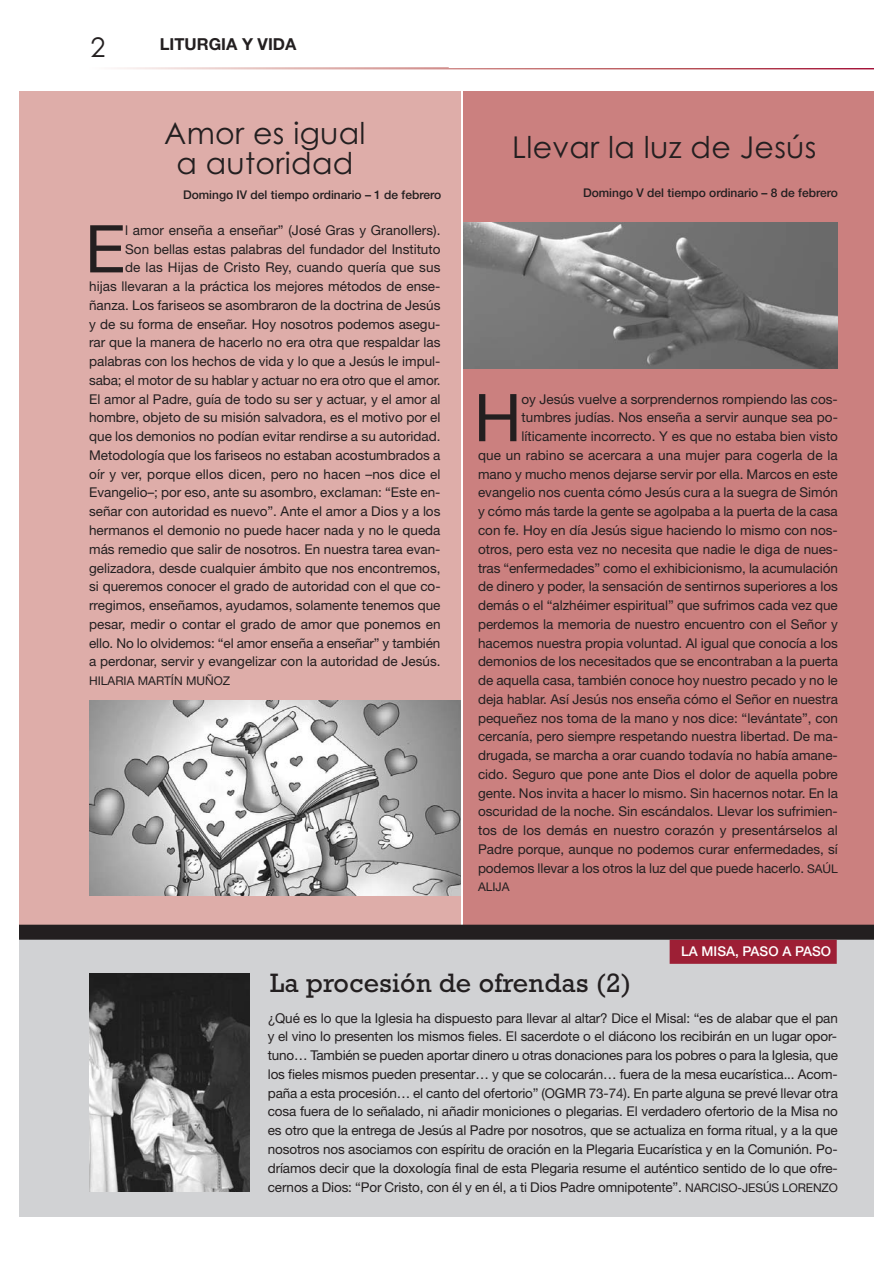
<style>
.page{position:relative;width:893px;height:1265px;background:#fff}
.page>*{position:absolute;margin:0;border:0;box-sizing:border-box;transform-origin:0 0}
.t1{font:66px "Helvetica Neue";color:#231f20}
.t2{font:30px/30px "Century Gothic";letter-spacing:.01em;color:#231f20;text-align:center}
.t3{font:27px "Rockwell";letter-spacing:.01em;color:#231f20}
.t4{font:27px "Century Gothic";color:#231f20}
.t5{font:700 16.5px "Helvetica Neue";color:#231f20}
.t6{font:13.5px/18.8px "Helvetica Neue";color:#231f20;text-align:right}
.t7{font:500 13.5px "Helvetica Neue";color:#fff}
.t8{font:500 12px "Helvetica Neue";color:#231f20}
.t9{font:12px "Helvetica Neue";color:#231f20}
.s1{font-size:12px}
</style>
<div class="page">
<div style="left:20px;top:930px;width:853px;height:286px;background:#d1d2d4"></div>
<div style="left:463px;top:91px;width:410px;height:837px;background:#cb807f"></div>
<img style="left:117px;top:67px;width:756px;height:2px">
<div style="left:20px;top:91px;width:440px;height:837px;background:#deada9"></div>
<img style="left:89px;top:973px;width:160px;height:218px">
<img style="left:89px;top:700px;width:371px;height:195px">
<img style="left:463px;top:223px;width:374px;height:145px">
<div style="left:20px;top:924px;width:853px;height:15px;background:#231f20"></div>
<div style="left:669px;top:939px;width:167px;height:24px;background:#9d1f35"></div>
<h3 class="t4" style="left:91px;top:37px;width:16px">2</h3>
<p class="t5" style="left:160px;top:38px;width:138px">LITURGIA Y VIDA</p>
<h2 class="t2" style="left:164px;top:121px;width:203px">Amor es igual a autoridad</h2>
<p class="t8" style="left:183px;top:190px;width:259px">Domingo IV del tiempo ordinario – 1 de febrero</p>
<p class="t6" style="left:89px;top:222px;width:353px">l amor enseña a enseñar” (José Gras y Granollers).<br>Son bellas estas palabras del fundador del Instituto<br>de las Hijas de Cristo Rey, cuando quería que sus<br>hijas llevaran a la práctica los mejores métodos de ense&shy;ñanza. Los fariseos se asombraron de la doctrina de Jesús y de su forma de enseñar. Hoy nosotros podemos asegu&shy;rar que la manera de hacerlo no era otra que respaldar las palabras con los hechos de vida y lo que a Jesús le impul&shy;saba; el motor de su hablar y actuar no era otro que el amor.<br>El amor al Padre, guía de todo su ser y actuar, y el amor al hombre, objeto de su misión salvadora, es el motivo por el que los demonios no podían evitar rendirse a su autoridad.<br>Metodología que los fariseos no estaban acostumbrados a oír y ver, porque ellos dicen, pero no hacen –nos dice el Evangelio–; por eso, ante su asombro, exclaman: “Este en&shy;señar con autoridad es nuevo”. Ante el amor a Dios y a los hermanos el demonio no puede hacer nada y no le queda más remedio que salir de nosotros. En nuestra tarea evan&shy;gelizadora, desde cualquier ámbito que nos encontremos, si queremos conocer el grado de autoridad con el que co&shy;rregimos, enseñamos, ayudamos, solamente tenemos que pesar, medir o contar el grado de amor que ponemos en ello. No lo olvidemos: “el amor enseña a enseñar” y también a perdonar, servir y evangelizar con la autoridad de Jesús.</p>
<p class="t9" style="left:89px;top:676px;width:143px">HILARIA MARTÍN MUÑOZ</p>
<h1 class="t1" style="left:85px;top:225px;width:42px">E</h1>
<h2 class="t2" style="left:512px;top:135px;width:306px">Llevar la luz de Jesús</h2>
<p class="t8" style="left:583px;top:188px;width:256px">Domingo V del tiempo ordinario – 8 de febrero</p>
<p class="t6" style="left:478px;top:391px;width:361px">oy Jesús vuelve a sorprendernos rompiendo las cos&shy;tumbres judías. Nos enseña a servir aunque sea po&shy;líticamente incorrecto. Y es que no estaba bien visto<br>que un rabino se acercara a una mujer para cogerla de la mano y mucho menos dejarse servir por ella. Marcos en este evangelio nos cuenta cómo Jesús cura a la suegra de Simón y cómo más tarde la gente se agolpaba a la puerta de la casa con fe. Hoy en día Jesús sigue haciendo lo mismo con nos&shy;otros, pero esta vez no necesita que nadie le diga de nues&shy;tras “enfermedades” como el exhibicionismo, la acumulación de dinero y poder, la sensación de sentirnos superiores a los demás o el “alzhéimer espiritual” que sufrimos cada vez que perdemos la memoria de nuestro encuentro con el Señor y hacemos nuestra propia voluntad. Al igual que conocía a los demonios de los necesitados que se encontraban a la puerta de aquella casa, también conoce hoy nuestro pecado y no le deja hablar. Así Jesús nos enseña cómo el Señor en nuestra pequeñez nos toma de la mano y nos dice: “levántate”, con cercanía, pero siempre respetando nuestra libertad. De ma&shy;drugada, se marcha a orar cuando todavía no había amane&shy;cido. Seguro que pone ante Dios el dolor de aquella pobre gente. Nos invita a hacer lo mismo. Sin hacernos notar. En la oscuridad de la noche. Sin escándalos. Llevar los sufrimien&shy;tos de los demás en nuestro corazón y presentárselos al Padre porque, aunque no podemos curar enfermedades, sí podemos llevar a los otros la luz del que puede hacerlo. <span class="s1">SAÚL</span></p>
<p class="t9" style="left:478px;top:882px;width:33px">ALIJA</p>
<h1 class="t1" style="left:474px;top:394px;width:49px">H</h1>
<p class="t7" style="left:681px;top:946px;width:151px">LA MISA, PASO A PASO</p>
<h3 class="t3" style="left:270px;top:973px;width:362px">La procesión de ofrendas (2)</h3>
<p class="t6" style="left:268px;top:1009px;width:571px;text-align:justify">¿Qué es lo que la Iglesia ha dispuesto para llevar al altar? Dice el Misal: “es de alabar que el pan y el vino lo presenten los mismos fieles. El sacerdote o el diácono los recibirán en un lugar opor&shy;tuno… También se pueden aportar dinero u otras donaciones para los pobres o para la Iglesia, que los fieles mismos pueden presentar… y que se colocarán… fuera de la mesa eucarística... Acom&shy;paña a esta procesión… el canto del ofertorio” (OGMR 73-74). En parte alguna se prevé llevar otra cosa fuera de lo señalado, ni añadir moniciones o plegarias. El verdadero ofertorio de la Misa no es otro que la entrega de Jesús al Padre por nosotros, que se actualiza en forma ritual, y a la que nosotros nos asociamos con espíritu de oración en la Plegaria Eucarística y en la Comunión. Po&shy;dríamos decir que la doxología final de esta Plegaria resume el auténtico sentido de lo que ofre&shy;cernos a Dios: “Por Cristo, con él y en él, a ti Dios Padre omnipotente”. <span class="s1">NARCISO-JESÚS LORENZO</span></p>
</div>
